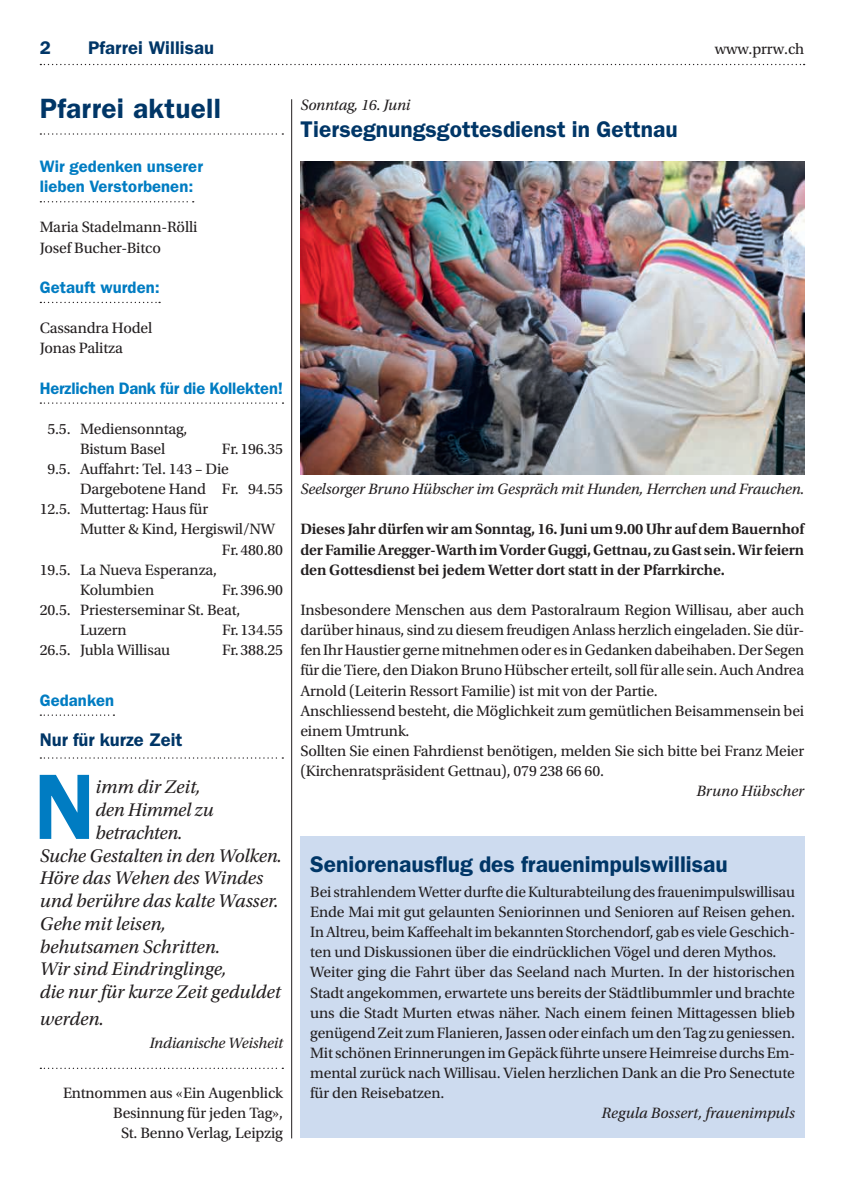
<style>
.page{position:relative;width:844px;height:1191px;background:#fff}
.page>*{position:absolute;margin:0;border:0;box-sizing:border-box;transform-origin:0 0}
.t1{font:600 93.27px "ITC Franklin Gothic Std";color:#007cc2}
.t2{font:600 28px "ITC Franklin Gothic Std";letter-spacing:.01em;color:#003667}
.t3{font:600 22.75px "ITC Franklin Gothic Std";color:#003667}
.t4{font:italic 19.25px "Utopia Std";color:#231f20}
.t5{font:600 18.38px "ITC Franklin Gothic Std";letter-spacing:.005em;color:#003667}
.t6{font:600 16.62px/20.1px "ITC Franklin Gothic Std";letter-spacing:.005em;color:#007cc2}
.t7{font:15.75px/20.1px "Utopia Std";letter-spacing:-.01em;color:#231f20}
.t8{font:600 15.75px/20.1px "Utopia Std";letter-spacing:-.01em;color:#231f20;text-align:justify}
.t9{font:italic 15.75px "Utopia Std";letter-spacing:-.01em;color:#231f20}
</style>
<div class="page">
<svg style="left:40px;top:64px;width:764px;height:1px"></svg>
<svg style="left:40px;top:133px;width:243px;height:2px"></svg>
<svg style="left:40px;top:201px;width:154px;height:1px"></svg>
<svg style="left:40px;top:302px;width:120px;height:1px"></svg>
<svg style="left:40px;top:402px;width:243px;height:2px"></svg>
<svg style="left:40px;top:714px;width:74px;height:2px"></svg>
<svg style="left:40px;top:757px;width:243px;height:1px"></svg>
<svg style="left:40px;top:1067px;width:243px;height:2px"></svg>
<img style="left:300px;top:162px;width:504px;height:312px">
<div style="left:300px;top:836px;width:504px;height:302px;background:#cddbef"></div>
<hr style="left:291px;top:99px;width:1px;height:1039px;background:#231f20">
<p class="t5" style="left:40px;top:37px;width:13px">2</p>
<p class="t5" style="left:88px;top:37px;width:127px">Pfarrei Willisau</p>
<p class="t7" style="left:714px;top:39px;width:91px">www.prrw.ch</p>
<h2 class="t2" style="left:40px;top:92px;width:183px">Pfarrei aktuell</h2>
<p class="t6" style="left:40px;top:156px;width:165px">Wir gedenken unserer lieben Verstorbenen:</p>
<p class="t7" style="left:40px;top:217px;width:159px">Maria Stadelmann-Rölli<br>Josef Bucher-Bitco</p>
<p class="t6" style="left:40px;top:277px;width:122px">Getauft wurden:</p>
<p class="t7" style="left:40px;top:318px;width:114px">Cassandra Hodel<br>Jonas Palitza</p>
<p class="t6" style="left:40px;top:378px;width:245px">Herzlichen Dank für die Kollekten!</p>
<p class="t7" style="left:80px;top:419px;width:109px;text-indent:-33px">5.5. Mediensonntag,<br>Bistum Basel</p>
<p class="t7" style="left:47px;top:439px;width:237px;text-indent:174px">Fr.196.35<br>9.5. Auffahrt: Tel. 143 – Die</p>
<p class="t7" style="left:40px;top:479px;width:245px;text-indent:40px">Dargebotene Hand Fr. 94.55<br>12.5. Muttertag: Haus für</p>
<p class="t7" style="left:80px;top:519px;width:196px">Mutter &amp; Kind, Hergiswil/NW</p>
<p class="t7" style="left:222px;top:540px;width:63px">Fr.480.80</p>
<p class="t7" style="left:40px;top:560px;width:179px">19.5. La Nueva Esperanza,</p>
<p class="t7" style="left:80px;top:580px;width:76px">Kolumbien</p>
<p class="t7" style="left:222px;top:580px;width:63px">Fr.396.90</p>
<p class="t7" style="left:40px;top:600px;width:202px">20.5. Priesterseminar St. Beat,</p>
<p class="t7" style="left:80px;top:620px;width:48px">Luzern</p>
<p class="t7" style="left:222px;top:620px;width:63px">Fr.134.55</p>
<p class="t7" style="left:40px;top:640px;width:132px">26.5. Jubla Willisau</p>
<p class="t7" style="left:222px;top:640px;width:63px">Fr.388.25</p>
<p class="t6" style="left:40px;top:690px;width:76px">Gedanken</p>
<p class="t5" style="left:40px;top:728px;width:144px">Nur für kurze Zeit</p>
<h1 class="t1" style="left:34px;top:751px;width:63px">N</h1>
<p class="t4" style="left:96px;top:776px;width:107px">imm dir Zeit,</p>
<p class="t4" style="left:96px;top:799px;width:119px">den Himmel zu</p>
<p class="t4" style="left:96px;top:822px;width:89px">betrachten.</p>
<p class="t4" style="left:40px;top:845px;width:244px">Suche Gestalten in den Wolken.</p>
<p class="t4" style="left:40px;top:867px;width:225px">Höre das Wehen des Windes</p>
<p class="t4" style="left:40px;top:890px;width:240px">und berühre das kalte Wasser.</p>
<p class="t4" style="left:40px;top:913px;width:128px">Gehe mit leisen,</p>
<p class="t4" style="left:40px;top:936px;width:182px">behutsamen Schritten.</p>
<p class="t4" style="left:40px;top:958px;width:188px">Wir sind Eindringlinge,</p>
<p class="t4" style="left:40px;top:981px;width:242px">die nur für kurze Zeit geduldet</p>
<p class="t4" style="left:40px;top:1007px;width:66px">werden.</p>
<p class="t9" style="left:149px;top:1034px;width:135px">Indianische Weisheit</p>
<p class="t7" style="left:63px;top:1083px;width:221px;text-align:right">Entnommen aus «Ein Augenblick<br>Besinnung für jeden Tag»,<br>St. Benno Verlag, Leipzig</p>
<p class="t9" style="left:300px;top:96px;width:112px">Sonntag, 16. Juni</p>
<h3 class="t3" style="left:300px;top:116px;width:379px">Tiersegnungsgottesdienst in Gettnau</h3>
<p class="t9" style="left:300px;top:480px;width:505px">Seelsorger Bruno Hübscher im Gespräch mit Hunden, Herrchen und Frauchen.</p>
<p class="t8" style="left:300px;top:519px;width:505px">Dieses Jahr dürfen wir am Sonntag, 16. Juni um 9.00 Uhr auf dem Bauernhof der Familie Aregger-Warth im Vorder Guggi, Gettnau, zu Gast sein. Wir feiern den Gottesdienst bei jedem Wetter dort statt in der Pfarrkirche.</p>
<p class="t7" style="left:300px;top:600px;width:505px">Insbesondere Menschen aus dem Pastoralraum Region Willisau, aber auch darüber hinaus, sind zu diesem freudigen Anlass herzlich eingeladen. Sie dür&shy;fen Ihr Haustier gerne mitnehmen oder es in Gedanken dabeihaben. Der Segen für die Tiere, den Diakon Bruno Hübscher erteilt, soll für alle sein. Auch Andrea Arnold (Leiterin Ressort Familie) ist mit von der Partie.<br>Anschliessend besteht, die Möglichkeit zum gemütlichen Beisammensein bei einem Umtrunk.<br>Sollten Sie einen Fahrdienst benötigen, melden Sie sich bitte bei Franz Meier (Kirchenratspräsident Gettnau), 079 238 66 60.</p>
<p class="t9" style="left:696px;top:782px;width:109px">Bruno Hübscher</p>
<h3 class="t3" style="left:310px;top:850px;width:419px">Seniorenausflug des frauenimpulswillisau</h3>
<p class="t7" style="left:310px;top:882px;width:486px">Bei strahlendem Wetter durfte die Kulturabteilung des frauenimpulswillisau Ende Mai mit gut gelaunten Seniorinnen und Senioren auf Reisen gehen.<br>In Altreu, beim Kaffeehalt im bekannten Storchendorf, gab es viele Geschich&shy;ten und Diskussionen über die eindrücklichen Vögel und deren Mythos.<br>Weiter ging die Fahrt über das Seeland nach Murten. In der historischen Stadt angekommen, erwartete uns bereits der Städtlibummler und brachte uns die Stadt Murten etwas näher. Nach einem feinen Mittagessen blieb genügend Zeit zum Flanieren, Jassen oder einfach um den Tag zu geniessen.<br>Mit schönen Erinnerungen im Gepäck führte unsere Heimreise durchs Em&shy;mental zurück nach Willisau. Vielen herzlichen Dank an die Pro Senectute für den Reisebatzen.</p>
<p class="t9" style="left:601px;top:1104px;width:195px">Regula Bossert, frauenimpuls</p>
</div>
